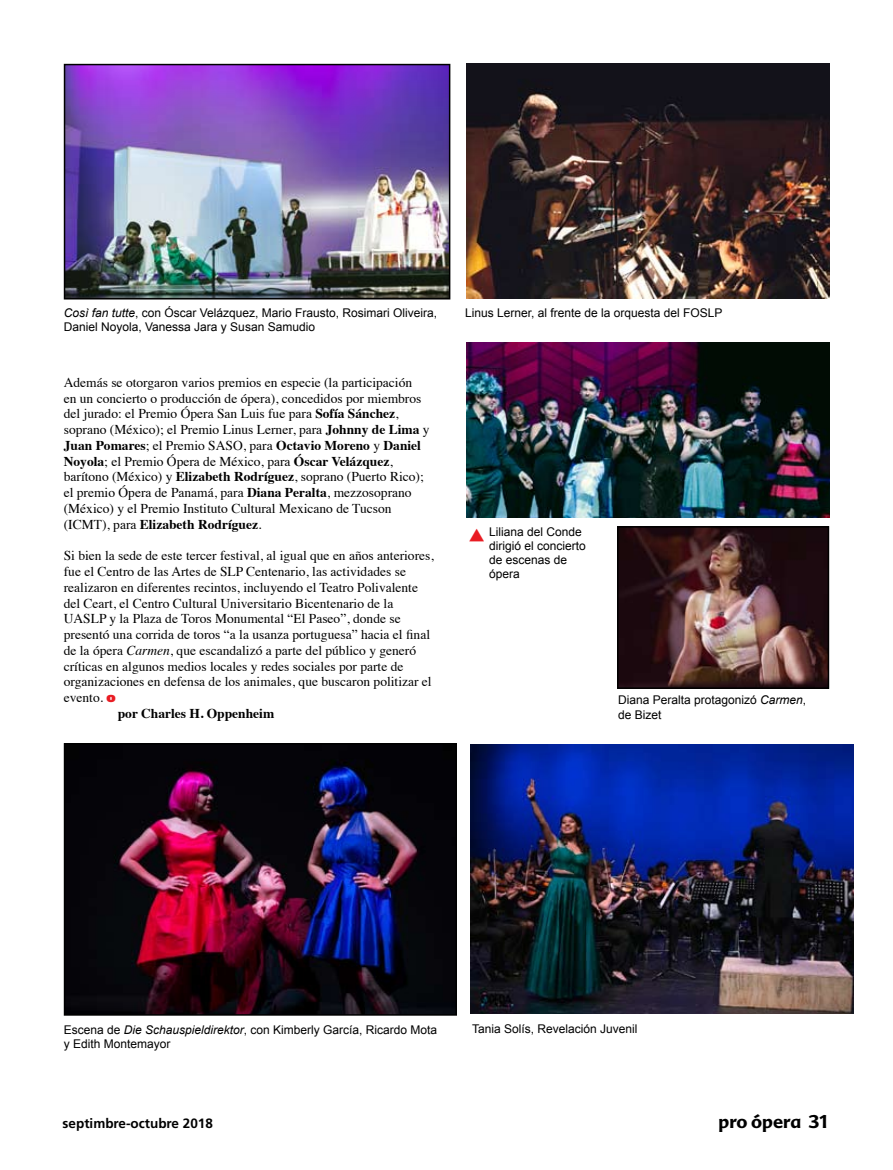
<style>
.page{position:relative;width:893px;height:1170px;background:#fff}
.page>*{position:absolute;margin:0;border:0;box-sizing:border-box;transform-origin:0 0}
.t1{font:700 18px "Advert";color:#000}
.t2{font:13.5px/15.8px "Times";color:#000}
.t3{font:700 13.5px "Frutiger";color:#000}
.t4{font:700 13.5px "Times";color:#000}
.t5{font:12px/14.2px "Arial";color:#000}
.s1{font-style:italic}
.s2{font-weight:700}
.s3{font-family:"Frutiger";font-weight:900;color:#e91c23}
</style>
<div class="page">
<img style="left:67px;top:746px;width:387px;height:266px">
<div style="left:64px;top:743px;width:393px;height:272px;border:2px solid #000"></div>
<img style="left:67px;top:67px;width:380px;height:229px">
<div style="left:64px;top:64px;width:386px;height:235px;border:2px solid #000"></div>
<img style="left:620px;top:529px;width:206px;height:156px">
<div style="left:617px;top:526px;width:212px;height:162px;border:2px solid #000"></div>
<img style="left:471px;top:744px;width:383px;height:269px">
<img style="left:466px;top:342px;width:363px;height:175px">
<img style="left:466px;top:64px;width:363px;height:235px">
<p class="t5" style="left:64px;top:305px;width:375px"><span class="s1">Così fan tutte</span>, con Óscar Velázquez, Mario Frausto, Rosimari Oliveira,<br>Daniel Noyola, Vanessa Jara y Susan Samudio</p>
<p class="t2" style="left:64px;top:373px;width:367px">Además se otorgaron varios premios en especie (la participación<br>en un concierto o producción de ópera), concedidos por miembros del jurado: el Premio Ópera San Luis fue para <span class="s2">Sofía Sánchez</span>, soprano (México); el Premio Linus Lerner, para <span class="s2">Johnny de Lima</span> y <span class="s2">Juan Pomares</span>; el Premio SASO, para <span class="s2">Octavio Moreno</span> y <span class="s2">Daniel Noyola</span>; el Premio Ópera de México, para <span class="s2">Óscar Velázquez</span>, barítono (México) y <span class="s2">Elizabeth Rodríguez</span>, soprano (Puerto Rico); el premio Ópera de Panamá, para <span class="s2">Diana Peralta</span>, mezzosoprano (México) y el Premio Instituto Cultural Mexicano de Tucson (ICMT), para <span class="s2">Elizabeth Rodríguez</span>.</p>
<p class="t2" style="left:64px;top:546px;width:372px">Si bien la sede de este tercer festival, al igual que en años anteriores,</p>
<p class="t2" style="left:64px;top:562px;width:344px">fue el Centro de las Artes de SLP Centenario, las actividades se</p>
<p class="t2" style="left:64px;top:578px;width:356px">realizaron en diferentes recintos, incluyendo el Teatro Polivalente</p>
<p class="t2" style="left:64px;top:594px;width:331px">del Ceart, el Centro Cultural Universitario Bicentenario de la</p>
<p class="t2" style="left:64px;top:609px;width:338px">UASLP y la Plaza de Toros Monumental “El Paseo”, donde se</p>
<p class="t2" style="left:64px;top:625px;width:368px">presentó una corrida de toros “a la usanza portuguesa” hacia el final</p>
<p class="t2" style="left:64px;top:641px;width:354px">de la ópera <span class="s1">Carmen</span>, que escandalizó a parte del público y generó</p>
<p class="t2" style="left:64px;top:657px;width:341px">críticas en algunos medios locales y redes sociales por parte de</p>
<p class="t2" style="left:64px;top:672px;width:369px">organizaciones en defensa de los animales, que buscaron politizar el</p>
<p class="t2" style="left:64px;top:688px;width:53px">evento. <span class="s3">o</span></p>
<p class="t4" style="left:118px;top:700px;width:158px">por Charles H. Oppenheim</p>
<p class="t5" style="left:465px;top:305px;width:259px">Linus Lerner, al frente de la orquesta del FOSLP</p>
<p class="t5" style="left:489px;top:525px;width:98px">Liliana del Conde dirigió el concierto de escenas de ópera</p>
<p class="t5" style="left:618px;top:693px;width:190px">Diana Peralta protagonizó <span class="s1">Carmen</span>, de Bizet</p>
<p class="t5" style="left:64px;top:1022px;width:375px">Escena de <span class="s1">Die Schauspieldirektor</span>, con Kimberly García, Ricardo Mota y Edith Montemayor</p>
<p class="t5" style="left:472px;top:1021px;width:167px">Tania Solís, Revelación Juvenil</p>
<p class="t3" style="left:63px;top:1115px;width:152px">septimbre-octubre 2018</p>
<h1 class="t1" style="left:718px;top:1110px;width:111px">pro ópera 31</h1>
</div>
